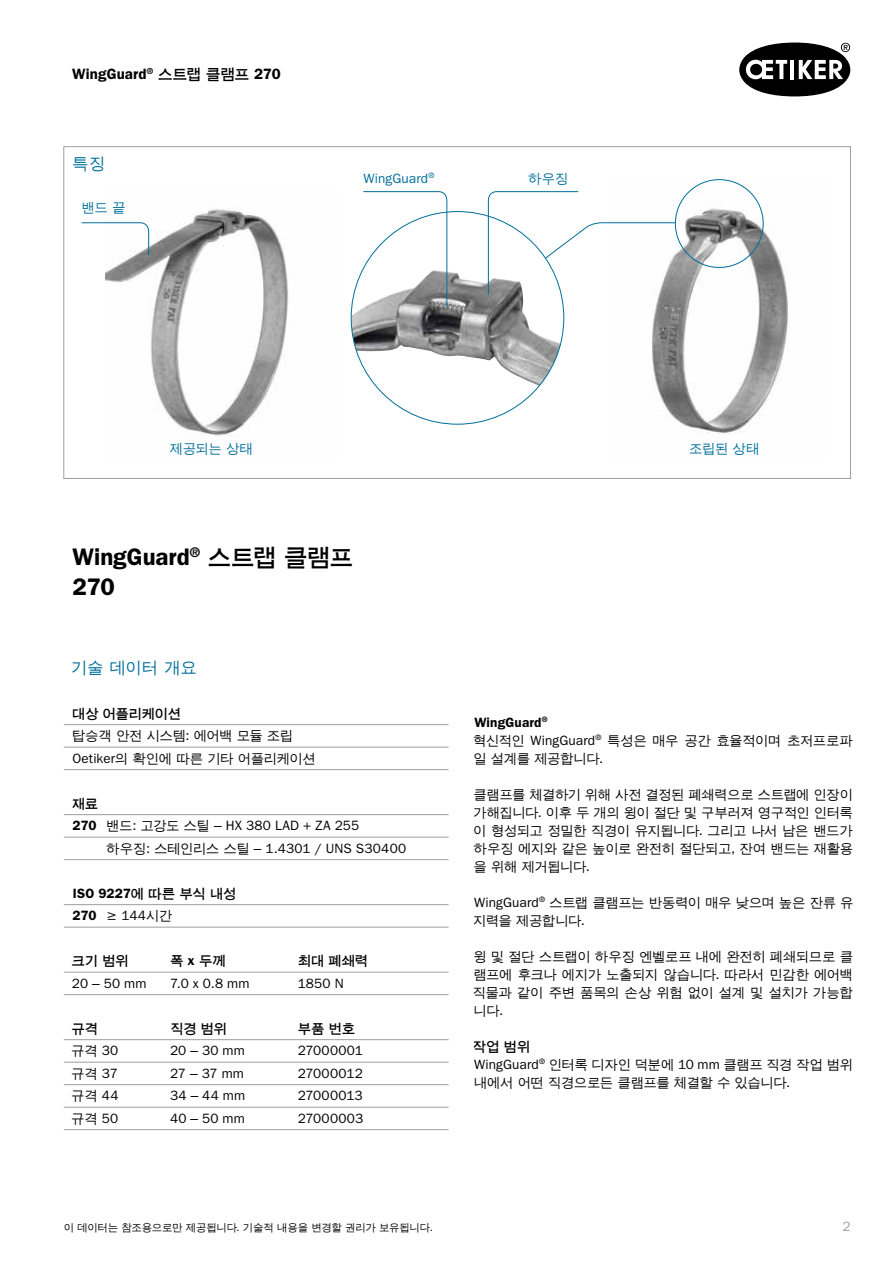
<style>
.page{position:relative;width:893px;height:1263px;background:#fff}
.page>*{position:absolute;margin:0;border:0;box-sizing:border-box;transform-origin:0 0}
.t1{font:700 24px/30px "Un Dotum";letter-spacing:-.005em;color:#000}
.t2{font:16.5px "Un Dotum";letter-spacing:-.025em;color:#006f9a}
.t3{font:700 15px "Un Dotum";letter-spacing:.005em;color:#000}
.t4{font:13.5px/18px "Un Dotum";letter-spacing:-.025em;color:#000}
.t5{font:13.5px "Un Dotum";letter-spacing:.01em;color:#000}
.t6{font:700 13.5px "Un Dotum";letter-spacing:-.03em;color:#000}
.t7{font:13.5px "Un Dotum";letter-spacing:.005em;color:#006f9a}
.t8{font:700 13.5px/22.5px "Un Dotum";letter-spacing:.005em;color:#000}
.t9{font:13.5px "Un Dotum";letter-spacing:.025em;color:#000}
.t10{font:13.5px "Un Dotum";color:#000}
.t11{font:13.5px "Un Dotum";color:#9d9fa2}
.t12{font:10.5px "Un Dotum";letter-spacing:-.035em;color:#000}
.s1{font-weight:700}
.s2{font-weight:400}
</style>
<div class="page">
<img style="left:106px;top:209px;width:183px;height:227px">
<img style="left:652px;top:179px;width:137px;height:255px">
<img style="left:351px;top:270px;width:210px;height:116px">
<svg style="left:739px;top:43px;width:111px;height:53px"></svg>
<svg style="left:81px;top:222px;width:68px;height:34px"></svg>
<svg style="left:488px;top:191px;width:188px;height:104px"></svg>
<svg style="left:363px;top:191px;width:85px;height:116px"></svg>
<hr style="left:64px;top:724px;width:385px;height:1px;background:#9d9fa2">
<hr style="left:64px;top:747px;width:385px;height:1px;background:#9d9fa2">
<hr style="left:64px;top:769px;width:385px;height:1px;background:#9d9fa2">
<hr style="left:64px;top:814px;width:385px;height:1px;background:#9d9fa2">
<hr style="left:64px;top:837px;width:385px;height:1px;background:#9d9fa2">
<hr style="left:64px;top:859px;width:385px;height:1px;background:#9d9fa2">
<hr style="left:64px;top:904px;width:385px;height:1px;background:#9d9fa2">
<hr style="left:64px;top:927px;width:385px;height:1px;background:#9d9fa2">
<hr style="left:64px;top:972px;width:385px;height:1px;background:#9d9fa2">
<hr style="left:64px;top:994px;width:385px;height:1px;background:#9d9fa2">
<hr style="left:64px;top:1039px;width:385px;height:1px;background:#9d9fa2">
<hr style="left:64px;top:1062px;width:385px;height:1px;background:#9d9fa2">
<hr style="left:64px;top:1084px;width:385px;height:1px;background:#9d9fa2">
<hr style="left:64px;top:1107px;width:385px;height:1px;background:#9d9fa2">
<hr style="left:64px;top:1129px;width:385px;height:1px;background:#9d9fa2">
<p class="t3" style="left:72px;top:64px;width:210px">WingGuard<sup>®</sup> 스트랩 클램프 270</p>
<p class="t2" style="left:72px;top:153px;width:35px">특징</p>
<p class="t7" style="left:82px;top:199px;width:45px">밴드 끝</p>
<p class="t7" style="left:364px;top:170px;width:72px">WingGuard<sup>®</sup></p>
<p class="t7" style="left:528px;top:170px;width:42px">하우징</p>
<p class="t7" style="left:170px;top:440px;width:85px">제공되는 상태</p>
<p class="t7" style="left:689px;top:440px;width:72px">조립된 상태</p>
<h1 class="t1" style="left:73px;top:541px;width:282px">WingGuard<sup>®</sup> 스트랩 클램프<br>270</h1>
<p class="t2" style="left:71px;top:657px;width:127px">기술 데이터 개요</p>
<p class="t6" style="left:72px;top:705px;width:110px">대상 어플리케이션</p>
<p class="t4" style="left:72px;top:724px;width:246px;line-height:22.5px">탑승객 안전 시스템: 에어백 모듈 조립<br>Oetiker의 확인에 따른 기타 어플리케이션</p>
<p class="t6" style="left:72px;top:795px;width:28px">재료</p>
<p class="t5" style="left:72px;top:817px;width:288px"><span class="s1">270</span> 밴드: 고강도 스틸 – HX 380 LAD + ZA 255</p>
<p class="t5" style="left:106px;top:840px;width:301px">하우징: 스테인리스 스틸 – 1.4301 / UNS S30400</p>
<p class="t8" style="left:72px;top:882px;width:165px">ISO 9227에 따른 부식 내성<br>270 <span class="s2">≥ 144시간</span></p>
<p class="t6" style="left:72px;top:952px;width:59px">크기 범위</p>
<p class="t6" style="left:170px;top:952px;width:57px">폭 x 두께</p>
<p class="t6" style="left:298px;top:952px;width:72px">최대 폐쇄력</p>
<p class="t4" style="left:72px;top:974px;width:76px">20 – 50 mm</p>
<p class="t4" style="left:170px;top:974px;width:81px">7.0 x 0.8 mm</p>
<p class="t4" style="left:298px;top:974px;width:47px">1850 N</p>
<p class="t6" style="left:71px;top:1020px;width:28px">규격</p>
<p class="t6" style="left:170px;top:1020px;width:58px">직경 범위</p>
<p class="t6" style="left:298px;top:1020px;width:59px">부품 번호</p>
<p class="t4" style="left:71px;top:1041px;width:49px">규격 30</p>
<p class="t4" style="left:170px;top:1041px;width:76px">20 – 30 mm</p>
<p class="t9" style="left:298px;top:1042px;width:67px">27000001</p>
<p class="t4" style="left:71px;top:1064px;width:48px">규격 37</p>
<p class="t4" style="left:170px;top:1064px;width:75px">27 – 37 mm</p>
<p class="t5" style="left:298px;top:1065px;width:67px">27000012</p>
<p class="t4" style="left:71px;top:1086px;width:49px">규격 44</p>
<p class="t4" style="left:170px;top:1086px;width:77px">34 – 44 mm</p>
<p class="t10" style="left:298px;top:1087px;width:67px">27000013</p>
<p class="t4" style="left:71px;top:1109px;width:49px">규격 50</p>
<p class="t4" style="left:170px;top:1109px;width:76px">40 – 50 mm</p>
<p class="t9" style="left:298px;top:1110px;width:67px">27000003</p>
<p class="t12" style="left:64px;top:1220px;width:371px">이 데이터는 참조용으로만 제공됩니다. 기술적 내용을 변경할 권리가 보유됩니다.</p>
<p class="t4" style="left:473px;top:713px;width:381px"><span class="s1">WingGuard</span><sup>®<br></sup>혁신적인 WingGuard<sup>®</sup> 특성은 매우 공간 효율적이며 초저프로파 일 설계를 제공합니다.</p>
<p class="t4" style="left:473px;top:785px;width:382px;text-align:justify">클램프를 체결하기 위해 사전 결정된 폐쇄력으로 스트랩에 인장이 가해집니다. 이후 두 개의 윙이 절단 및 구부러져 영구적인 인터록 이 형성되고 정밀한 직경이 유지됩니다. 그리고 나서 남은 밴드가 하우징 에지와 같은 높이로 완전히 절단되고, 잔여 밴드는 재활용 을 위해 제거됩니다.</p>
<p class="t4" style="left:473px;top:893px;width:382px">WingGuard<sup>®</sup> 스트랩 클램프는 반동력이 매우 낮으며 높은 잔류 유 지력을 제공합니다.</p>
<p class="t4" style="left:473px;top:947px;width:382px;text-align:justify">윙 및 절단 스트랩이 하우징 엔벨로프 내에 완전히 폐쇄되므로 클 램프에 후크나 에지가 노출되지 않습니다. 따라서 민감한 에어백 직물과 같이 주변 품목의 손상 위험 없이 설계 및 설치가 가능합 니다.</p>
<p class="t4" style="left:473px;top:1037px;width:382px"><span class="s1">작업 범위<br></span>WingGuard<sup>®</sup> 인터록 디자인 덕분에 10 mm 클램프 직경 작업 범위 내에서 어떤 직경으로든 클램프를 체결할 수 있습니다.</p>
<p class="t11" style="left:842px;top:1218px;width:10px">2</p>
</div>
